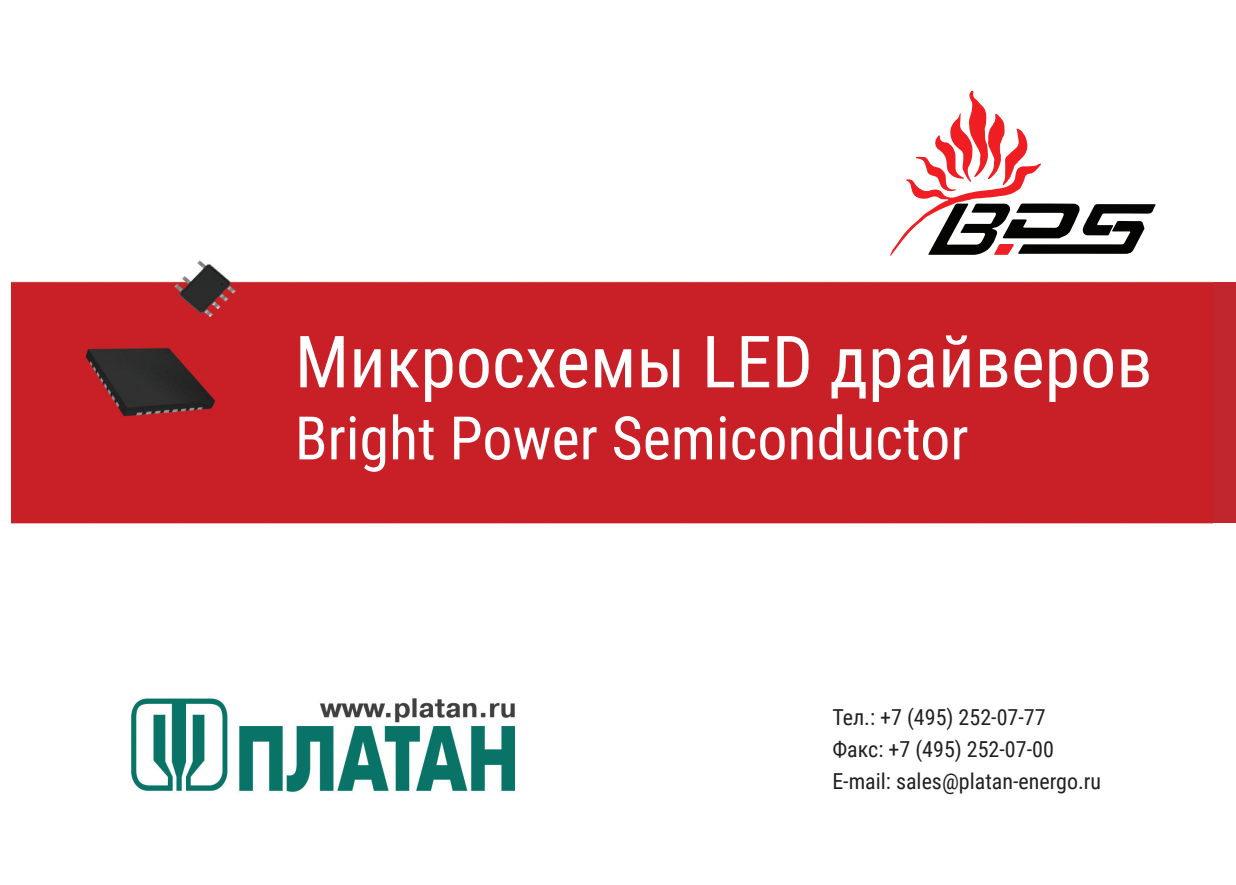
<style>
.page{position:relative;width:1236px;height:885px;background:#fff}
.page>*{position:absolute;margin:0;border:0;box-sizing:border-box;transform-origin:0 0}
.t1{font:72px "Roboto Condensed";color:#fff}
.t2{font:60px "Roboto Condensed";color:#fff}
.t3{font:22px/32px "Roboto Condensed";color:#231f20}
</style>
<div class="page">
<img style="left:12px;top:260px;width:1201px;height:264px">
<svg style="left:890px;top:91px;width:266px;height:165px"></svg>
<img style="left:131px;top:698px;width:385px;height:94px">
<h1 class="t1" style="left:295px;top:311px;width:859px">Микросхемы LED драйверов</h1>
<h2 class="t2" style="left:295px;top:396px;width:675px">Bright Power Semiconductor</h2>
<p class="t3" style="left:832px;top:700px;width:270px">Тел.: +7 (495) 252-07-77<br>Факс: +7 (495) 252-07-00<br>E-mail: sales@platan-energo.ru</p>
</div>
